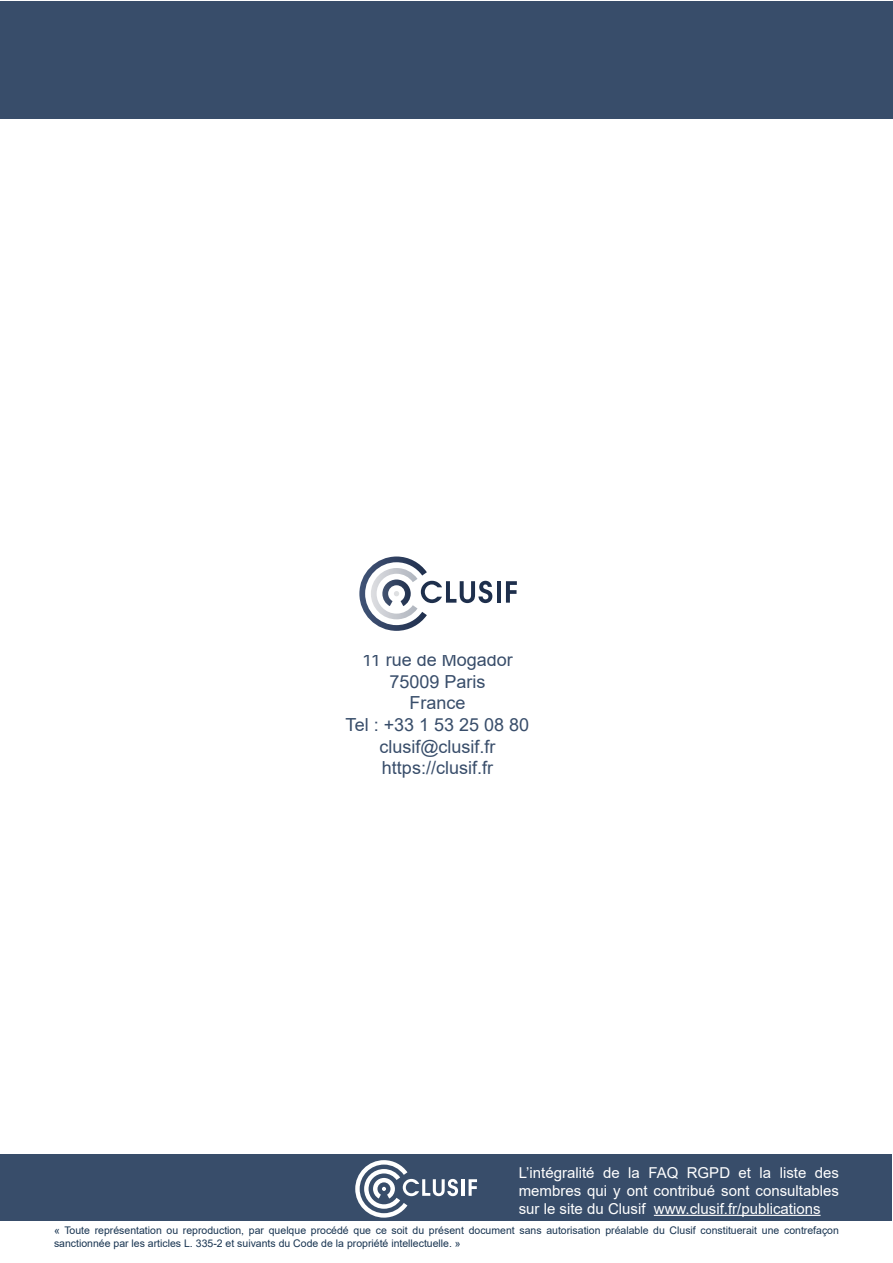
<style>
.page{position:relative;width:893px;height:1263px;background:#fff}
.page>*{position:absolute;margin:0;border:0;box-sizing:border-box;transform-origin:0 0}
.t1{font:18px "Arial";color:#384d6a}
.t2{font:15px/18px "Arial";color:#fff;text-align:justify}
.t3{font:10.5px/12.6px "Arial";color:#183451}
</style>
<div class="page">
<div style="left:0;top:1px;width:893px;height:118px;background:#384d6a"></div>
<hr style="left:497px;top:581px;width:4px;height:22px;background:#1e2f4c">
<svg style="left:506px;top:581px;width:11px;height:22px"></svg>
<svg style="left:359px;top:556px;width:133px;height:75px"></svg>
<div style="left:1px;top:1154px;width:891px;height:67px;background:#384d6a"></div>
<hr style="left:461px;top:1179px;width:3px;height:17px;background:#fff">
<svg style="left:469px;top:1179px;width:8px;height:17px"></svg>
<svg style="left:355px;top:1160px;width:103px;height:57px"></svg>
<hr style="left:654px;top:1215px;width:167px;height:1px;background:#fff">
<p class="t1" style="left:362px;top:647px;width:152px">11 rue de Mogador</p>
<p class="t1" style="left:389px;top:669px;width:98px">75009 Paris</p>
<p class="t1" style="left:409px;top:691px;width:58px">France</p>
<p class="t1" style="left:346px;top:712px;width:185px">Tel : +33 1 53 25 08 80</p>
<p class="t1" style="left:379px;top:734px;width:118px">clusif@clusif.fr</p>
<p class="t1" style="left:382px;top:755px;width:113px">https://clusif.fr</p>
<p class="t2" style="left:519px;top:1163px;width:322px">L’intégralité de la FAQ RGPD et la liste des membres qui y ont contribué sont consultables sur le site du Clusif www.clusif.fr/publications</p>
<p class="t3" style="left:54px;top:1224px;width:786px">« Toute représentation ou reproduction, par quelque procédé que ce soit du présent document sans autorisation préalable du Clusif constituerait une contrefaçon sanctionnée par les articles L. 335-2 et suivants du Code de la propriété intellectuelle. »</p>
</div>
